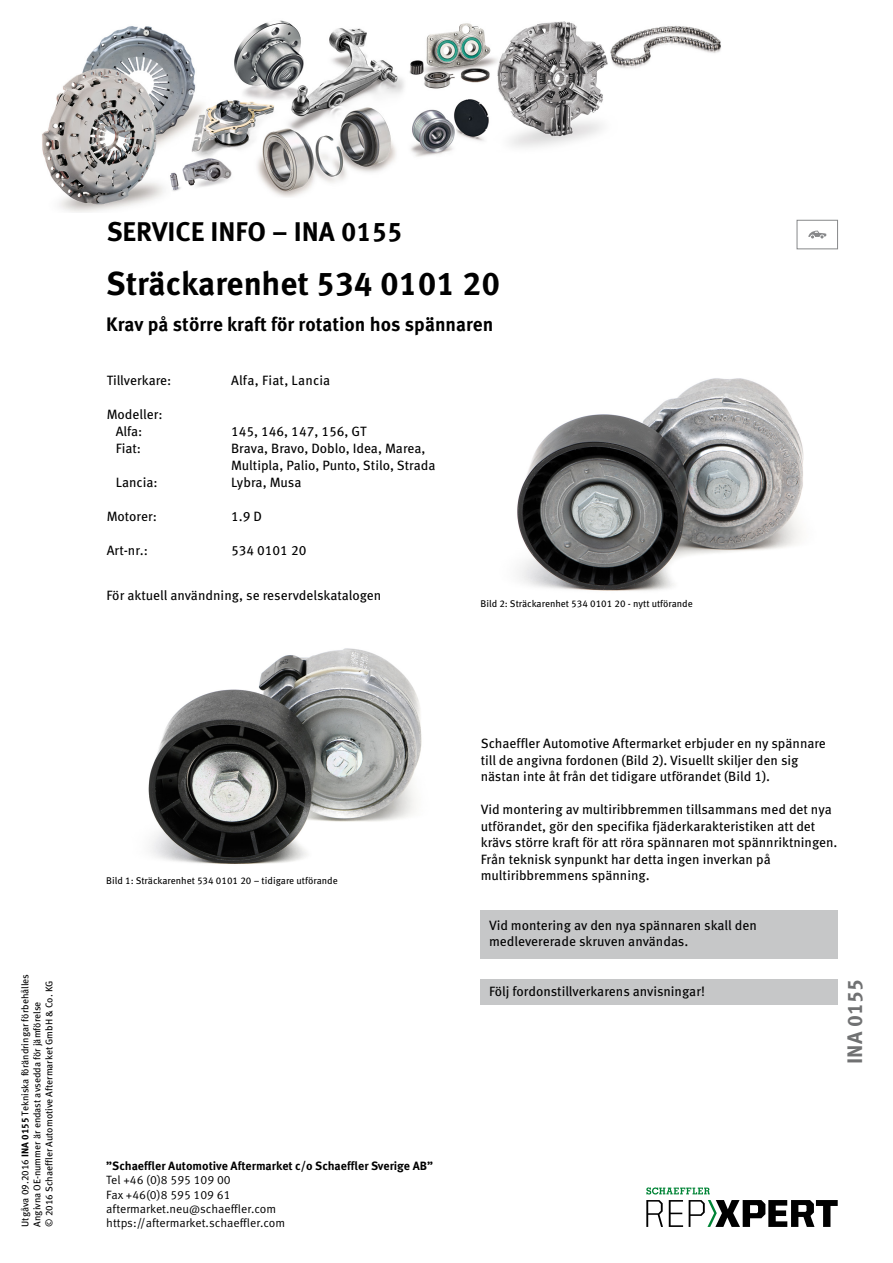
<style>
.page{position:relative;width:893px;height:1263px;background:#fff}
.page>*{position:absolute;margin:0;border:0;box-sizing:border-box;transform-origin:0 0}
.t1{font:700 33px "Meta Pro";color:#000}
.t2{font:700 27px "Meta Pro";color:#000}
.t3{font:700 21px "Meta Pro";color:#707172}
.t4{font:700 19.5px "Meta Pro";color:#000}
.t5{font:13.5px/16.5px "Meta Pro";color:#000}
.t6{font:12px/14.4px "Meta Pro Norm";color:#000}
.t7{font:700 12px "Meta Pro";color:#000}
.t8{font:9.75px/12px "Meta Pro";color:#000}
.s1{font-weight:700}
</style>
<div class="page">
<div style="left:480px;top:910px;width:358px;height:49px;background:#c6c7c8"></div>
<img style="left:148px;top:648px;width:274px;height:216px">
<img style="left:517px;top:378px;width:287px;height:213px">
<div style="left:480px;top:980px;width:358px;height:25px;background:#c6c7c8"></div>
<div style="left:797px;top:220px;width:41px;height:29px;border:1px solid #87888a"></div>
<svg style="left:808px;top:231px;width:18px;height:7px"></svg>
<img style="left:42px;top:20px;width:679px;height:192px">
<svg style="left:646px;top:1200px;width:17px;height:27px"></svg>
<svg style="left:669px;top:1200px;width:14px;height:27px"></svg>
<svg style="left:689px;top:1200px;width:149px;height:27px"></svg>
<svg style="left:646px;top:1187px;width:64px;height:7px"></svg>
<p class="t8" style="left:19px;top:1227px;width:254px;rotate:-90deg">Utgåva 09.2016 <span class="s1">INA 0155</span> Tekniska förändringar förbehålles<br>Angivna OE-nummer är endast avsedda för jämförelse<br>© 2016 Schaeffler Automotive Aftermarket GmbH &amp; Co. KG</p>
<h2 class="t2" style="left:107px;top:210px;width:297px">SERVICE INFO – INA 0155</h2>
<h1 class="t1" style="left:106px;top:258px;width:396px">Sträckarenhet 534 0101 20</h1>
<h3 class="t4" style="left:106px;top:309px;width:389px">Krav på större kraft för rotation hos spännaren</h3>
<p class="t5" style="left:107px;top:371px;width:66px">Tillverkare:</p>
<p class="t5" style="left:231px;top:371px;width:101px">Alfa, Fiat, Lancia</p>
<p class="t5" style="left:116px;top:405px;width:48px;line-height:17px;text-indent:-9px">Modeller:<br>Alfa:</p>
<p class="t5" style="left:231px;top:422px;width:137px">145, 146, 147, 156, GT</p>
<p class="t5" style="left:116px;top:439px;width:27px">Fiat:</p>
<p class="t5" style="left:231px;top:439px;width:206px">Brava, Bravo, Doblo, Idea, Marea,<br>Multipla, Palio, Punto, Stilo, Strada</p>
<p class="t5" style="left:116px;top:473px;width:43px">Lancia:</p>
<p class="t5" style="left:231px;top:473px;width:72px">Lybra, Musa</p>
<p class="t5" style="left:107px;top:507px;width:52px">Motorer:</p>
<p class="t5" style="left:231px;top:507px;width:32px">1.9 D</p>
<p class="t5" style="left:107px;top:541px;width:43px">Art-nr.:</p>
<p class="t5" style="left:231px;top:541px;width:77px">534 0101 20</p>
<p class="t5" style="left:106px;top:586px;width:276px">För aktuell användning, se reservdelskatalogen</p>
<p class="t8" style="left:480px;top:597px;width:214px">Bild 2: Sträckarenhet 534 0101 20 - nytt utförande</p>
<p class="t8" style="left:106px;top:874px;width:233px">Bild 1: Sträckarenhet 534 0101 20 – tidigare utförande</p>
<p class="t7" style="left:106px;top:1156px;width:328px">”Schaeffler Automotive Aftermarket c/o Schaeffler Sverige AB”</p>
<p class="t6" style="left:106px;top:1172px;width:180px">Tel +46 (0)8 595 109 00<br>Fax +46(0)8 595 109 61 aftermarket.neu@schaeffler.com https://aftermarket.schaeffler.com</p>
<p class="t5" style="left:481px;top:734px;width:347px">Schaeffler Automotive Aftermarket erbjuder en ny spännare till de angivna fordonen (Bild 2). Visuellt skiljer den sig nästan inte åt från det tidigare utförandet (Bild 1).</p>
<p class="t5" style="left:481px;top:800px;width:358px">Vid montering av multiribbremmen tillsammans med det nya utförandet, gör den specifika fjäderkarakteristiken att det krävs större kraft för att röra spännaren mot spännriktningen.<br>Från teknisk synpunkt har detta ingen inverkan på multiribbremmens spänning.</p>
<p class="t5" style="left:489px;top:916px;width:269px">Vid montering av den nya spännaren skall den medlevererade skruven användas.</p>
<p class="t5" style="left:489px;top:982px;width:217px">Följ fordonstillverkarens anvisningar!</p>
<h3 class="t3" style="left:838px;top:1064px;width:86px;rotate:-90deg">INA 0155</h3>
</div>
